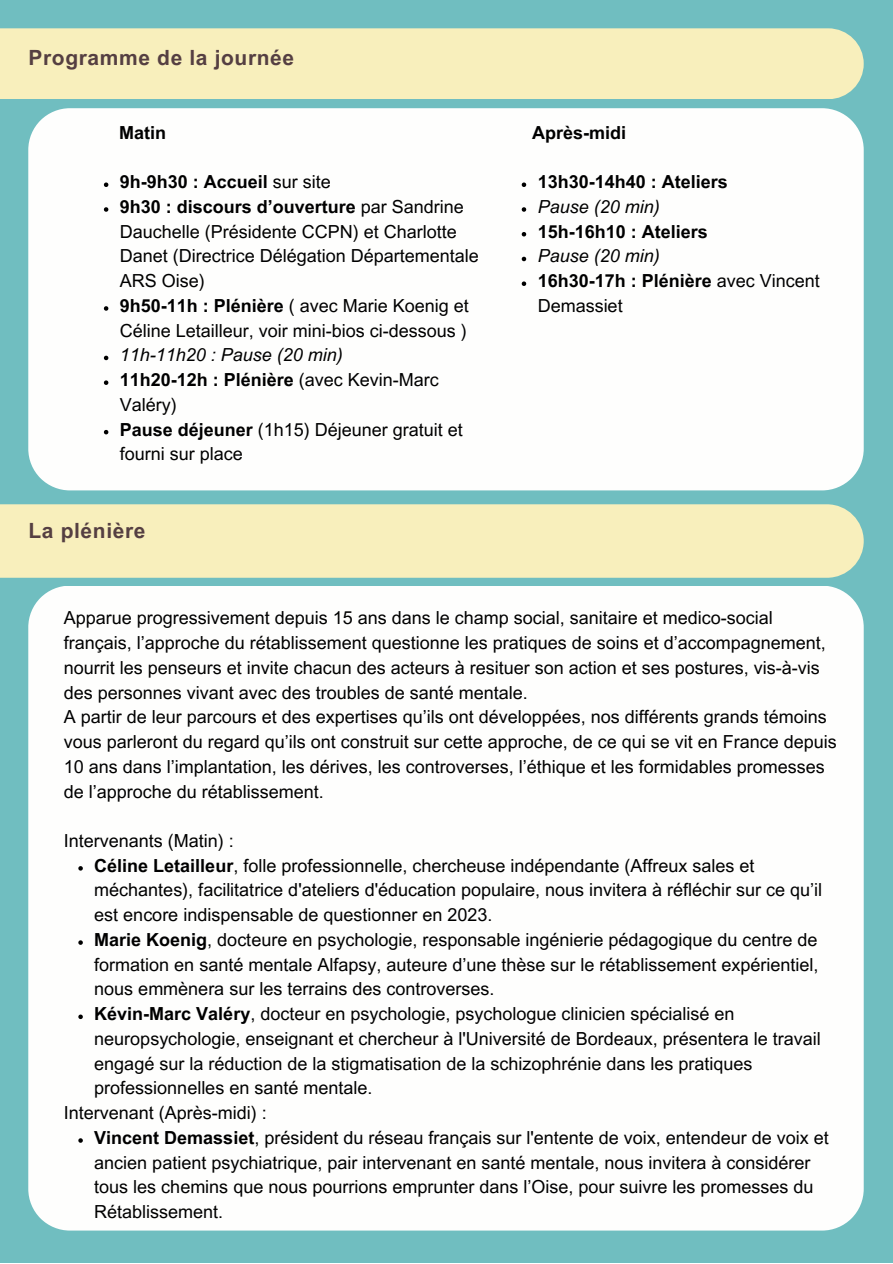
<style>
.page{position:relative;width:893px;height:1264px;background:#fff}
.page>*{position:absolute;margin:0;border:0;box-sizing:border-box;transform-origin:0 0}
.t1{font:700 21px "Arial MT Pro";letter-spacing:.03em;color:#553f42}
.t2{font:18px/24.8px "Arial MT Pro";color:#000}
.t3{font:700 18px "Arial MT Pro";color:#000}
.t4{font:italic 18px "Arial MT Pro";color:#000}
.s1{font-weight:400}
.s2{font-weight:700}
</style>
<div class="page">
<div style="left:0;top:0;width:892px;height:1262px;background:#70bec0"></div>
<div style="left:0;top:28px;width:863px;height:71px;background:#f8efbc"></div>
<div style="left:28px;top:108px;width:835px;height:382px;background:#fefefd"></div>
<svg style="left:104px;top:182px;width:4px;height:5px"></svg>
<svg style="left:104px;top:207px;width:4px;height:5px"></svg>
<svg style="left:104px;top:306px;width:4px;height:5px"></svg>
<svg style="left:104px;top:356px;width:4px;height:4px"></svg>
<svg style="left:104px;top:380px;width:4px;height:5px"></svg>
<svg style="left:104px;top:430px;width:4px;height:4px"></svg>
<svg style="left:521px;top:182px;width:5px;height:5px"></svg>
<svg style="left:521px;top:207px;width:5px;height:5px"></svg>
<svg style="left:521px;top:232px;width:5px;height:4px"></svg>
<svg style="left:521px;top:257px;width:5px;height:4px"></svg>
<svg style="left:521px;top:281px;width:5px;height:5px"></svg>
<div style="left:0;top:504px;width:863px;height:73px;background:#f8efbc"></div>
<div style="left:28px;top:586px;width:835px;height:644px;background:#fefefd"></div>
<svg style="left:78px;top:866px;width:5px;height:4px"></svg>
<svg style="left:78px;top:940px;width:5px;height:4px"></svg>
<svg style="left:78px;top:1014px;width:5px;height:5px"></svg>
<svg style="left:78px;top:1138px;width:5px;height:4px"></svg>
<p class="t1" style="left:28px;top:50px;width:267px">Programme de la journée</p>
<p class="t3" style="left:119px;top:126px;width:48px">Matin</p>
<p class="t3" style="left:120px;top:175px;width:212px">9h-9h30 : Accueil <span class="s1">sur site</span></p>
<p class="t2" style="left:120px;top:196px;width:360px"><span class="s2">9h30 : discours d’ouverture</span> par Sandrine Dauchelle (Présidente CCPN) et Charlotte Danet (Directrice Délégation Départementale ARS Oise)</p>
<p class="t2" style="left:120px;top:295px;width:350px"><span class="s2">9h50-11h : Plénière</span> ( avec Marie Koenig et<br>Céline Letailleur, voir mini-bios ci-dessous )</p>
<p class="t4" style="left:120px;top:348px;width:224px">11h-11h20 : Pause (20 min)</p>
<p class="t2" style="left:120px;top:369px;width:320px"><span class="s2">11h20-12h : Plénière</span> (avec Kevin-Marc<br>Valéry)</p>
<p class="t2" style="left:120px;top:419px;width:344px"><span class="s2">Pause déjeuner</span> (1h15) Déjeuner gratuit et fourni sur place</p>
<p class="t1" style="left:28px;top:523px;width:119px">La plénière</p>
<p class="t3" style="left:532px;top:126px;width:95px">Après-midi</p>
<p class="t3" style="left:537px;top:175px;width:191px">13h30-14h40 : Ateliers</p>
<p class="t4" style="left:537px;top:200px;width:123px">Pause (20 min)</p>
<p class="t3" style="left:537px;top:224px;width:171px">15h-16h10 : Ateliers</p>
<p class="t4" style="left:537px;top:249px;width:123px">Pause (20 min)</p>
<p class="t2" style="left:537px;top:271px;width:283px"><span class="s2">16h30-17h : Plénière</span> avec Vincent<br>Demassiet</p>
<p class="t2" style="left:64px;top:608px;width:763px">Apparue progressivement depuis 15 ans dans le champ social, sanitaire et medico-social français, l’approche du rétablissement questionne les pratiques de soins et d’accompagnement, nourrit les penseurs et invite chacun des acteurs à resituer son action et ses postures, vis-à-vis des personnes vivant avec des troubles de santé mentale.</p>
<p class="t2" style="left:64px;top:706px;width:774px">A partir de leur parcours et des expertises qu’ils ont développées, nos différents grands témoins vous parleront du regard qu’ils ont construit sur cette approche, de ce qui se vit en France depuis 10 ans dans l’implantation, les dérives, les controverses, l’éthique et les formidables promesses de l’approche du rétablissement.</p>
<p class="t2" style="left:64px;top:830px;width:171px">Intervenants (Matin) :</p>
<p class="t2" style="left:94px;top:855px;width:729px"><span class="s2">Céline Letailleur</span>, folle professionnelle, chercheuse indépendante (Affreux sales et méchantes), facilitatrice d'ateliers d'éducation populaire, nous invitera à réfléchir sur ce qu’il est encore indispensable de questionner en 2023.</p>
<p class="t2" style="left:94px;top:929px;width:725px;text-align:justify"><span class="s2">Marie Koenig</span>, docteure en psychologie, responsable ingénierie pédagogique du centre de formation en santé mentale Alfapsy, auteure d’une thèse sur le rétablissement expérientiel, nous emmènera sur les terrains des controverses.</p>
<p class="t2" style="left:94px;top:1003px;width:728px"><span class="s2">Kévin-Marc Valéry</span>, docteur en psychologie, psychologue clinicien spécialisé en neuropsychologie, enseignant et chercheur à l'Université de Bordeaux, présentera le travail engagé sur la réduction de la stigmatisation de la schizophrénie dans les pratiques professionnelles en santé mentale.</p>
<p class="t2" style="left:94px;top:1127px;width:736px"><span class="s2">Vincent Demassiet</span>, président du réseau français sur l'entente de voix, entendeur de voix et ancien patient psychiatrique, pair intervenant en santé mentale, nous invitera à considérer tous les chemins que nous pourrions emprunter dans l’Oise, pour suivre les promesses du Rétablissement.</p>
<p class="t2" style="left:64px;top:1102px;width:204px">Intervenant (Après-midi) :</p>
</div>
